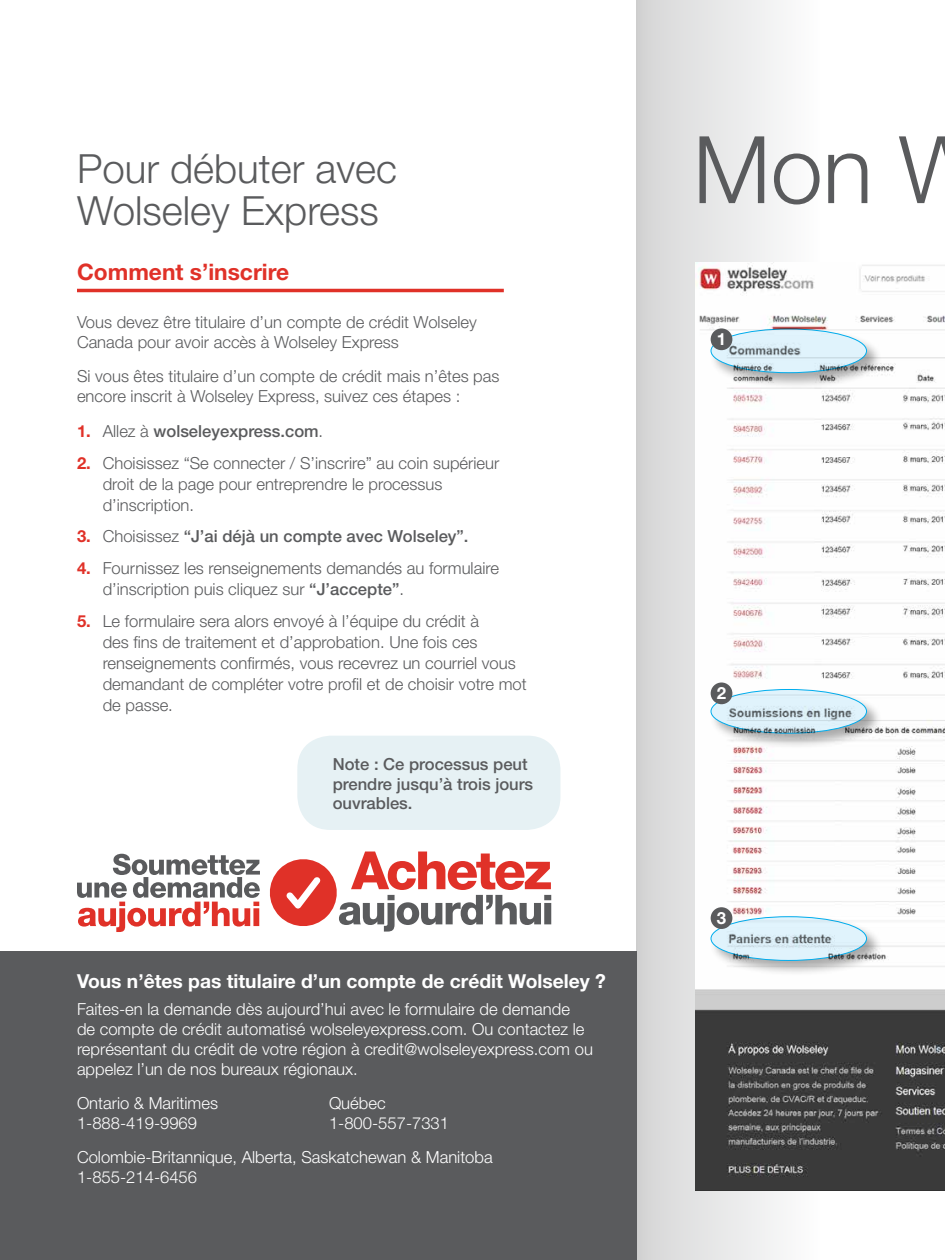
<style>
.page{position:relative;width:945px;height:1260px;background:#fff}
.page>*{position:absolute;margin:0;border:0;box-sizing:border-box;transform-origin:0 0}
.t1{font:300 93.45px "Helvetica Neue";color:#5a5b5d}
.t2{font:300 40.25px/42px "Helvetica Neue";color:#5a5b5d}
.t3{font:700 22.75px "Helvetica Neue";color:#e03128}
.t4{font:700 19.25px "Helvetica Neue";color:#fff}
.t5{font:700 16.8px "Helvetica Neue";color:#fff}
.t6{font:300 16.62px/21px "Helvetica Neue";color:#5a5b5d}
.t7{font:300 16.62px/19.9px "Helvetica Neue";color:#fff}
.t8{font:500 16.62px/19.9px "Helvetica Neue";color:#5a5b5d}
.s1{font-weight:700;color:#e03128}
.s2{font-weight:300}
.s3{font-weight:500}
</style>
<div class="page">
<div style="left:297px;top:736px;width:263px;height:94px;background:#e6f1f4;border-radius:33px"></div>
<div style="left:636px;top:0;width:184px;height:1260px;background:linear-gradient(to right,#d5d5d5,#fcfcfd)"></div>
<hr style="left:77px;top:289px;width:427px;height:3px;background:#e03128">
<div style="left:0;top:951px;width:636px;height:309px;background:#5a5b5d"></div>
<img style="left:696px;top:263px;width:249px;height:927px">
<div style="left:710px;top:688px;width:172px;height:62px;background:#000;opacity:.33"></div>
<svg style="left:711px;top:689px;width:156px;height:44px;background:#c9dee8"></svg>
<div style="left:711px;top:689px;width:156px;height:45px;border:1px solid #00aeef;border-radius:50%"></div>
<div style="left:710px;top:915px;width:172px;height:62px;background:#000;opacity:.33"></div>
<svg style="left:711px;top:917px;width:156px;height:43px;background:#d0e5ee"></svg>
<div style="left:711px;top:916px;width:156px;height:45px;border:1px solid #00aeef;border-radius:50%"></div>
<div style="left:710px;top:327px;width:172px;height:62px;background:#000;opacity:.33"></div>
<svg style="left:711px;top:329px;width:156px;height:44px;background:#cee3ed"></svg>
<div style="left:711px;top:329px;width:156px;height:44px;border:1px solid #00aeef;border-radius:50%"></div>
<div style="left:711px;top:328px;width:21px;height:22px;background:#5a5b5d;border-radius:50%"></div>
<div style="left:711px;top:682px;width:21px;height:22px;background:#5a5b5d;border-radius:50%"></div>
<div style="left:711px;top:907px;width:21px;height:22px;background:#5a5b5d;border-radius:50%"></div>
<svg style="left:77px;top:854px;width:183px;height:78px"></svg>
<svg style="left:270px;top:852px;width:281px;height:80px"></svg>
<h2 class="t2" style="left:77px;top:147px;width:321px">Pour débuter avec<br>Wolseley Express</h2>
<h3 class="t3" style="left:77px;top:258px;width:214px">Comment s’inscrire</h3>
<p class="t6" style="left:77px;top:312px;width:401px;line-height:19.9px">Vous devez être titulaire d’un compte de crédit Wolseley<br>Canada pour avoir accès à Wolseley Express</p>
<p class="t6" style="left:77px;top:366px;width:424px;line-height:19.9px">Si vous êtes titulaire d’un compte de crédit mais n’êtes pas encore inscrit à Wolseley Express, suivez ces étapes :</p>
<p class="t8" style="left:77px;top:421px;width:248px"><span class="s1">1.</span> <span class="s2">Allez à</span> wolseleyexpress.com<span class="s2">.</span></p>
<p class="t6" style="left:103px;top:452px;width:398px;text-indent:-26px"><span class="s1">2.</span> Choisissez “Se connecter / S’inscrire” au coin supérieur droit de la page pour entreprendre le processus d’inscription.</p>
<p class="t8" style="left:77px;top:526px;width:393px"><span class="s1">3.</span> <span class="s2">Choisissez</span> “J’ai déjà un compte avec Wolseley”.</p>
<p class="t6" style="left:103px;top:557px;width:398px;text-indent:-26px"><span class="s1">4.</span> Fournissez les renseignements demandés au formulaire d’inscription puis cliquez sur <span class="s3">“J’accepte”</span>.</p>
<p class="t6" style="left:103px;top:610px;width:426px;text-indent:-26px"><span class="s1">5.</span> Le formulaire sera alors envoyé à l’équipe du crédit à<br>des fins de traitement et d’approbation. Une fois ces renseignements confirmés, vous recevrez un courriel vous demandant de compléter votre profil et de choisir votre mot de passe.</p>
<p class="t8" style="left:333px;top:754px;width:202px">Note : Ce processus peut prendre jusqu’à trois jours ouvrables.</p>
<p class="t4" style="left:77px;top:969px;width:530px">Vous n’êtes pas titulaire d’un compte de crédit Wolseley ?</p>
<p class="t7" style="left:77px;top:999px;width:517px">Faites-en la demande dès aujourd’hui avec le formulaire de demande<br>de compte de crédit automatisé wolseleyexpress.com. Ou contactez le représentant du crédit de votre région à credit@wolseleyexpress.com ou appelez l’un de nos bureaux régionaux.</p>
<p class="t7" style="left:77px;top:1093px;width:143px">Ontario &amp; Maritimes</p>
<p class="t7" style="left:329px;top:1093px;width:58px">Québec</p>
<p class="t7" style="left:77px;top:1113px;width:122px">1-888-419-9969</p>
<p class="t7" style="left:77px;top:1106px;width:417px;line-height:33.9px;text-indent:252px">1-800-557-7331<br>Colombie-Britannique, Alberta, Saskatchewan &amp; Manitoba</p>
<p class="t7" style="left:77px;top:1166px;width:122px">1-855-214-6456</p>
<h1 class="t1" style="left:693px;top:113px;width:292px">Mon W</h1>
<p class="t5" style="left:717px;top:328px;width:11px">1</p>
<p class="t5" style="left:717px;top:682px;width:11px">2</p>
<p class="t5" style="left:717px;top:908px;width:11px">3</p>
</div>
